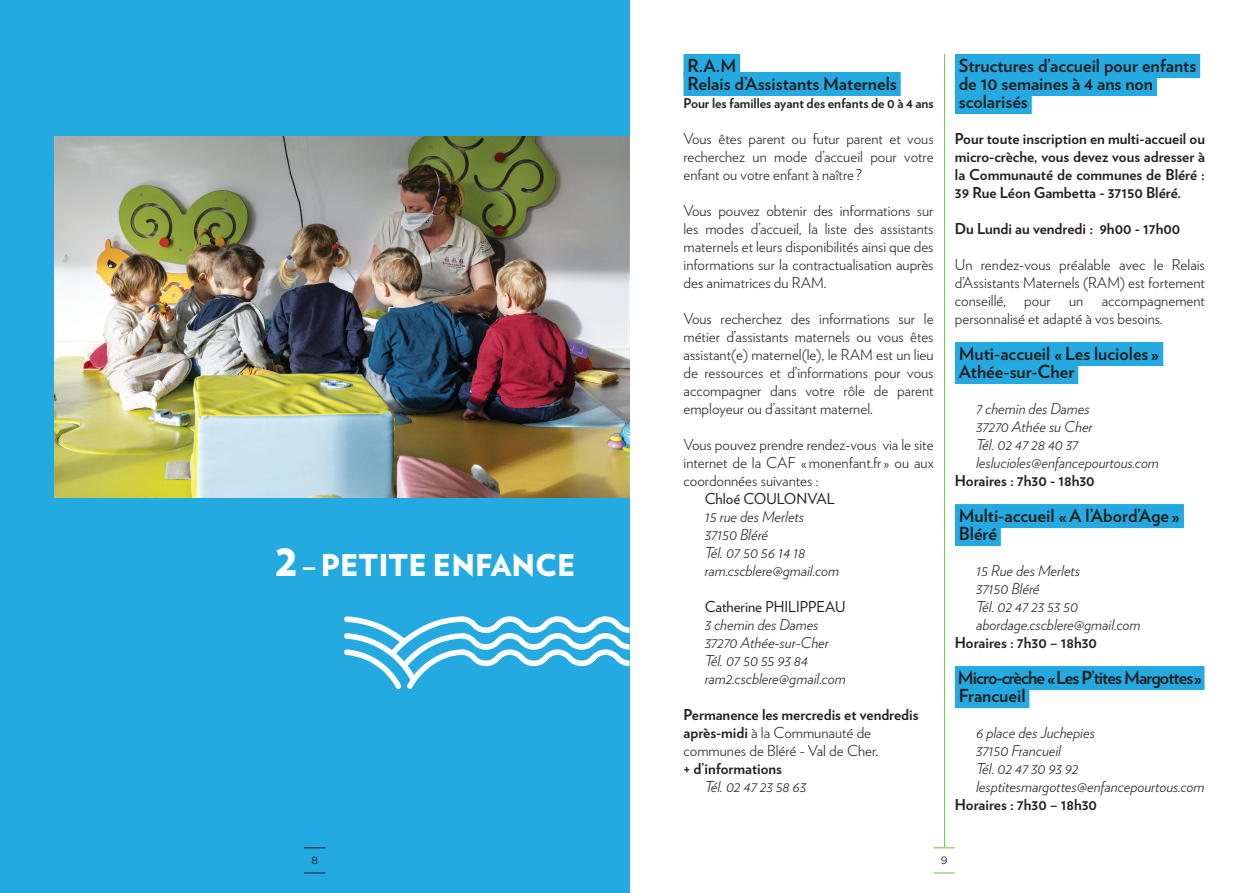
<style>
.page{position:relative;width:1259px;height:893px;background:#fff}
.page>*{position:absolute;margin:0;border:0;box-sizing:border-box;transform-origin:0 0}
.t1{font:900 30px "Verlag";color:#fff}
.t2{font:700 18px/18px "Verlag";color:#231f20}
.t3{font:700 18px/18px "Verlag";letter-spacing:-.05em;color:#231f20}
.t4{font:300 15px/18px "Verlag";color:#231f20;text-align:justify}
.t5{font:italic 300 15px/18px "Verlag";color:#231f20}
.t6{font:700 15px/18px "Verlag";color:#231f20}
.t7{font:15px "Verlag";color:#231f20}
.t8{font:700 13.5px "Verlag";color:#231f20}
.t9{font:10.5px "Gotham";color:#231f20}
.s1{font-size:46.5px}
.s2{font-weight:300}
</style>
<div class="page">
<div style="left:0;top:0;width:629px;height:893px;background:#24aae1"></div>
<div style="left:683px;top:54px;width:57px;height:24px;background:#24aae1"></div>
<div style="left:683px;top:72px;width:217px;height:24px;background:#24aae1"></div>
<div style="left:955px;top:54px;width:245px;height:24px;background:#24aae1"></div>
<div style="left:955px;top:72px;width:202px;height:24px;background:#24aae1"></div>
<div style="left:955px;top:90px;width:76px;height:24px;background:#24aae1"></div>
<div style="left:955px;top:342px;width:208px;height:24px;background:#24aae1"></div>
<div style="left:955px;top:360px;width:123px;height:24px;background:#24aae1"></div>
<div style="left:955px;top:504px;width:229px;height:24px;background:#24aae1"></div>
<div style="left:955px;top:522px;width:46px;height:24px;background:#24aae1"></div>
<div style="left:955px;top:666px;width:249px;height:24px;background:#24aae1"></div>
<div style="left:955px;top:684px;width:74px;height:24px;background:#24aae1"></div>
<hr style="left:944px;top:54px;width:1px;height:793px;background:#71bf44">
<svg style="left:933px;top:873px;width:22px;height:1px"></svg>
<svg style="left:933px;top:847px;width:22px;height:1px"></svg>
<svg style="left:304px;top:873px;width:21px;height:1px"></svg>
<svg style="left:304px;top:847px;width:21px;height:1px"></svg>
<svg style="left:344px;top:616px;width:285px;height:73px"></svg>
<img style="left:54px;top:136px;width:575px;height:361px">
<h1 class="t1" style="left:275px;top:540px;width:302px"><span class="s1">2</span> – PETITE ENFANCE</h1>
<p class="t2" style="left:687px;top:56px;width:211px">R.A.M<br>Relais d’Assistants Maternels</p>
<p class="t8" style="left:683px;top:93px;width:252px">Pour les familles ayant des enfants de 0 à 4 ans</p>
<p class="t4" style="left:683px;top:129px;width:252px">Vous êtes parent ou futur parent et vous recherchez un mode d’accueil pour votre enfant ou votre enfant à naître ?</p>
<p class="t4" style="left:683px;top:201px;width:252px">Vous pouvez obtenir des informations sur les modes d’accueil, la liste des assistants maternels et leurs disponibilités ainsi que des informations sur la contractualisation auprès des animatrices du RAM.</p>
<p class="t4" style="left:683px;top:309px;width:252px">Vous recherchez des informations sur le métier d’assistants maternels ou vous êtes assistant(e) maternel(le), le RAM est un lieu de ressources et d’informations pour vous accompagner dans votre rôle de parent employeur ou d’assitant maternel.</p>
<p class="t4" style="left:683px;top:435px;width:252px">Vous pouvez prendre rendez-vous via le site internet de la CAF « monenfant.fr » ou aux coordonnées suivantes :</p>
<p class="t7" style="left:705px;top:487px;width:131px">Chloé COULONVAL</p>
<p class="t5" style="left:705px;top:507px;width:136px">15 rue des Merlets<br>37150 Bléré<br>Tél. 07 50 56 14 18 ram.cscblere@gmail.com</p>
<p class="t7" style="left:705px;top:595px;width:142px">Catherine PHILIPPEAU</p>
<p class="t5" style="left:705px;top:615px;width:142px">3 chemin des Dames<br>37270 Athée-sur-Cher<br>Tél. 07 50 55 93 84 ram2.cscblere@gmail.com</p>
<p class="t6" style="left:683px;top:705px;width:237px">Permanence les mercredis et vendredis après-midi <span class="s2">à la Communauté de communes de Bléré - Val de Cher.</span></p>
<p class="t6" style="left:683px;top:759px;width:100px">+ d’informations</p>
<p class="t5" style="left:705px;top:777px;width:103px">Tél. 02 47 23 58 63</p>
<p class="t2" style="left:958px;top:56px;width:239px">Structures d’accueil pour enfants de 10 semaines à 4 ans non scolarisés</p>
<p class="t6" style="left:955px;top:129px;width:252px;text-align:justify">Pour toute inscription en multi-accueil ou micro-crèche, vous devez vous adresser à la Communauté de communes de Bléré :<br>39 Rue Léon Gambetta - 37150 Bléré.</p>
<p class="t6" style="left:955px;top:219px;width:227px">Du Lundi au vendredi : 9h00 - 17h00</p>
<p class="t4" style="left:955px;top:255px;width:252px">Un rendez-vous préalable avec le Relais d’Assistants Maternels (RAM) est fortement conseillé, pour un accompagnement personnalisé et adapté à vos besoins.</p>
<p class="t2" style="left:958px;top:344px;width:202px">Muti-accueil « Les lucioles »<br>Athée-sur-Cher</p>
<p class="t5" style="left:976px;top:399px;width:184px">7 chemin des Dames<br>37270 Athée su Cher<br>Tél. 02 47 28 40 37 leslucioles@enfancepourtous.com</p>
<p class="t6" style="left:955px;top:471px;width:141px">Horaires : 7h30 - 18h30</p>
<p class="t2" style="left:958px;top:506px;width:223px">Multi-accueil « A l’Abord’Age »<br>Bléré</p>
<p class="t5" style="left:976px;top:561px;width:166px">15 Rue des Merlets<br>37150 Bléré<br>Tél. 02 47 23 53 50 abordage.cscblere@gmail.com</p>
<p class="t6" style="left:955px;top:633px;width:144px">Horaires : 7h30 – 18h30</p>
<p class="t3" style="left:958px;top:668px;width:246px">Micro-crèche « Les P’tites Margottes »<br>Francueil</p>
<p class="t5" style="left:976px;top:723px;width:230px">6 place des Juchepies<br>37150 Francueil<br>Tél. 02 47 30 93 92 lesptitesmargottes@enfancepourtous.com</p>
<p class="t6" style="left:955px;top:795px;width:144px">Horaires : 7h30 – 18h30</p>
<p class="t9" style="left:311px;top:855px;width:8px">8</p>
<p class="t9" style="left:941px;top:855px;width:8px">9</p>
</div>
